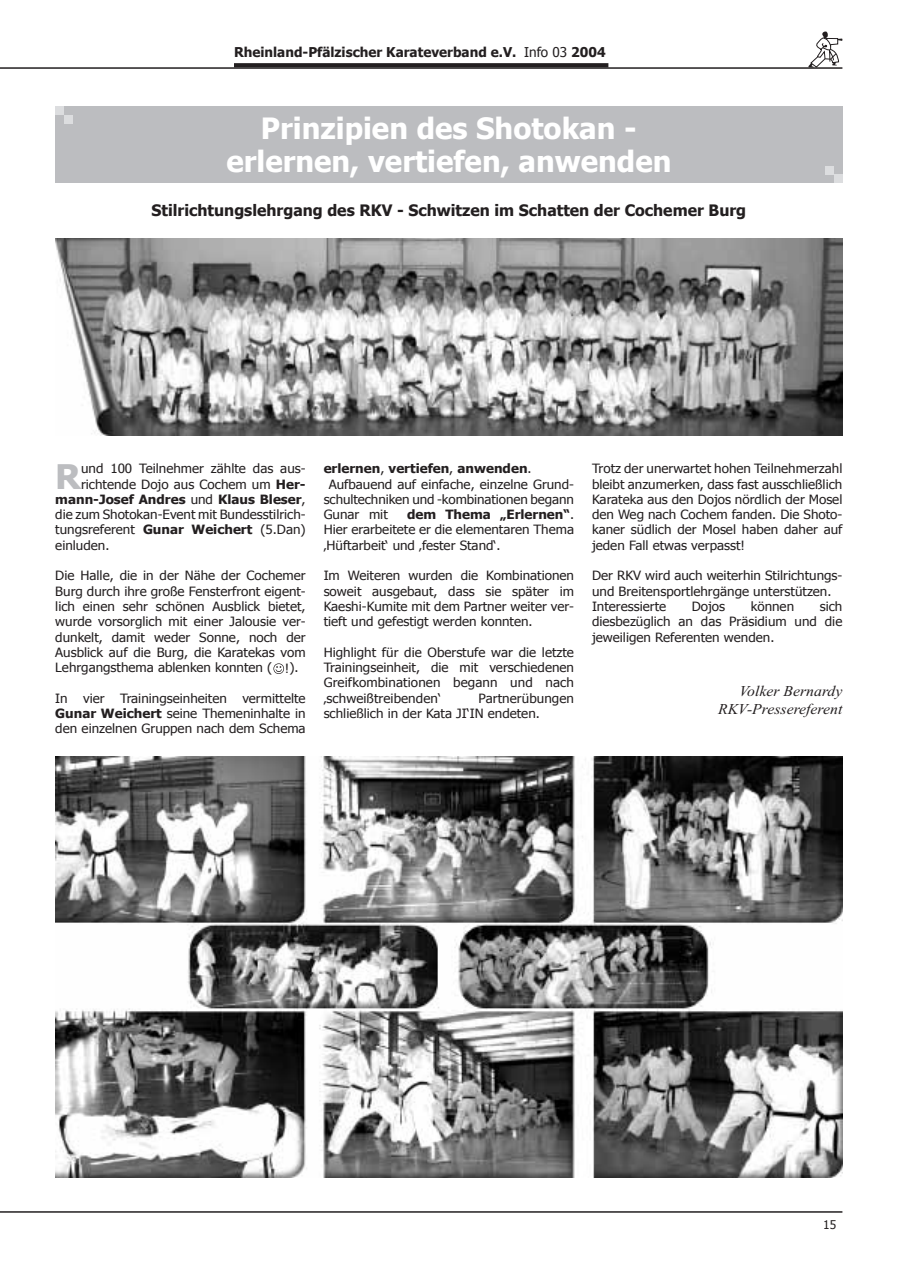
<style>
.page{position:relative;width:902px;height:1280px;background:#fff}
.page>*{position:absolute;margin:0;border:0;box-sizing:border-box;transform-origin:0 0}
.t1{font:700 33.75px "Tahoma";color:#bcbdc0;scale:1.05 1}
.t2{font:700 29.25px/33px "Tahoma";color:#fff;text-align:center}
.t3{font:700 15.75px "Tahoma";color:#231f20}
.t4{font:italic 15px/18px "Times New Roman";color:#231f20;text-align:right;scale:1.05 1}
.t5{font:700 13.5px "Tahoma";color:#231f20}
.t6{font:12.75px/15.3px "Tahoma";color:#231f20;text-align:justify;scale:1.05 1}
.t7{font:700 12.75px "Tahoma";color:#231f20;scale:1.05 1}
.t8{font:12px "Tahoma";color:#231f20}
.s1{font-weight:400}
.s2{font-weight:700}
</style>
<div class="page">
<hr style="left:0;top:67px;width:842px;height:2px;background:#231f20">
<svg style="left:234px;top:63px;width:374px;height:4px"></svg>
<svg style="left:808px;top:31px;width:34px;height:36px"></svg>
<hr style="left:0;top:1211px;width:842px;height:2px;background:#231f20">
<div style="left:55px;top:106px;width:787px;height:77px;background:#bcbdc0"></div>
<div style="left:55px;top:106px;width:9px;height:9px;background:#dcdddf"></div>
<div style="left:64px;top:115px;width:8px;height:8px;background:#dcdddf"></div>
<div style="left:825px;top:166px;width:8px;height:8px;background:#dcdddf"></div>
<div style="left:833px;top:174px;width:9px;height:9px;background:#dcdddf"></div>
<svg style="left:273px;top:663px;width:11px;height:11px"></svg>
<img style="left:55px;top:238px;width:787px;height:197px">
<img style="left:55px;top:757px;width:787px;height:421px">
<p class="t5" style="left:234px;top:45px;width:373px">Rheinland-Pfälzischer Karateverband e.V. <span class="s1">Info 03</span> 2004</p>
<p class="t2" style="left:226px;top:113px;width:446px">Prinzipien des Shotokan - erlernen, vertiefen, anwenden</p>
<p class="t3" style="left:152px;top:201px;width:596px">Stilrichtungslehrgang des RKV - Schwitzen im Schatten der Cochemer Burg</p>
<p class="t1" style="left:55px;top:457px;width:26px">R</p>
<p class="t6" style="left:81px;top:461px;width:215px">und 100 Teilnehmer zählte das aus-</p>
<p class="t6" style="left:81px;top:476px;width:215px">richtende Dojo aus Cochem um <span class="s2">Her-</span></p>
<p class="t7" style="left:55px;top:492px;width:240px">mann-Josef Andres <span class="s1">und</span> Klaus Bleser<span class="s1">,</span></p>
<p class="t6" style="left:55px;top:507px;width:240px">die zum Shotokan-Event mit Bundesstilrich-</p>
<p class="t6" style="left:55px;top:522px;width:240px">tungsreferent <span class="s2">Gunar Weichert</span> (5.Dan)</p>
<p class="t6" style="left:55px;top:538px;width:53px">einluden.</p>
<p class="t6" style="left:55px;top:568px;width:240px">Die Halle, die in der Nähe der Cochemer Burg durch ihre große Fensterfront eigent&shy;lich einen sehr schönen Ausblick bietet, wurde vorsorglich mit einer Jalousie ver&shy;dunkelt, damit weder Sonne, noch der Ausblick auf die Burg, die Karatekas vom Lehrgangsthema ablenken konnten ( !).</p>
<p class="t6" style="left:55px;top:691px;width:240px">In vier Trainingseinheiten vermittelte <span class="s2">Gunar Weichert</span> seine Themeninhalte in den einzelnen Gruppen nach dem Schema</p>
<p class="t7" style="left:323px;top:461px;width:199px">erlernen<span class="s1">,</span> vertiefen<span class="s1">,</span> anwenden<span class="s1">.</span></p>
<p class="t6" style="left:329px;top:476px;width:235px">Aufbauend auf einfache, einzelne Grund-</p>
<p class="t6" style="left:323px;top:492px;width:240px">schultechniken und -kombinationen begann</p>
<p class="t6" style="left:323px;top:507px;width:63px">Gunar mit</p>
<p class="t6" style="left:323px;top:507px;width:240px;text-indent:83px"><span class="s2">dem Thema „Erlernen“</span>.<br>Hier erarbeitete er die elementaren Thema ‚Hüftarbeit‘ und ‚fester Stand‘.</p>
<p class="t6" style="left:323px;top:568px;width:240px">Im Weiteren wurden die Kombinationen soweit ausgebaut, dass sie später im Kaeshi-Kumite mit dem Partner weiter ver&shy;tieft und gefestigt werden konnten.</p>
<p class="t6" style="left:323px;top:645px;width:240px">Highlight für die Oberstufe war die letzte Trainingseinheit, die mit verschiedenen Greifkombinationen begann und nach ‚schweißtreibenden‘</p>
<p class="t6" style="left:323px;top:691px;width:240px;text-indent:155px">Partnerübungen schließlich in der Kata JI‘IN endeten.</p>
<p class="t6" style="left:592px;top:461px;width:240px">Trotz der unerwartet hohen Teilnehmerzahl bleibt anzumerken, dass fast ausschließlich Karateka aus den Dojos nördlich der Mosel den Weg nach Cochem fanden. Die Shoto&shy;kaner südlich der Mosel haben daher auf jeden Fall etwas verpasst!</p>
<p class="t6" style="left:592px;top:568px;width:240px;text-align:left">Der RKV wird auch weiterhin Stilrichtungs&shy;und Breitensportlehrgänge unterstützen.<br>Interessierte</p>
<p class="t6" style="left:592px;top:599px;width:240px;text-indent:228px">sich diesbezüglich an das Präsidium und die jeweiligen Referenten wenden.</p>
<p class="t6" style="left:691px;top:599px;width:33px">Dojos</p>
<p class="t6" style="left:750px;top:599px;width:43px">können</p>
<p class="t4" style="left:718px;top:681px;width:120px">Volker Bernardy<br>RKV-Pressereferent</p>
<p class="t8" style="left:823px;top:1218px;width:15px">15</p>
</div>
